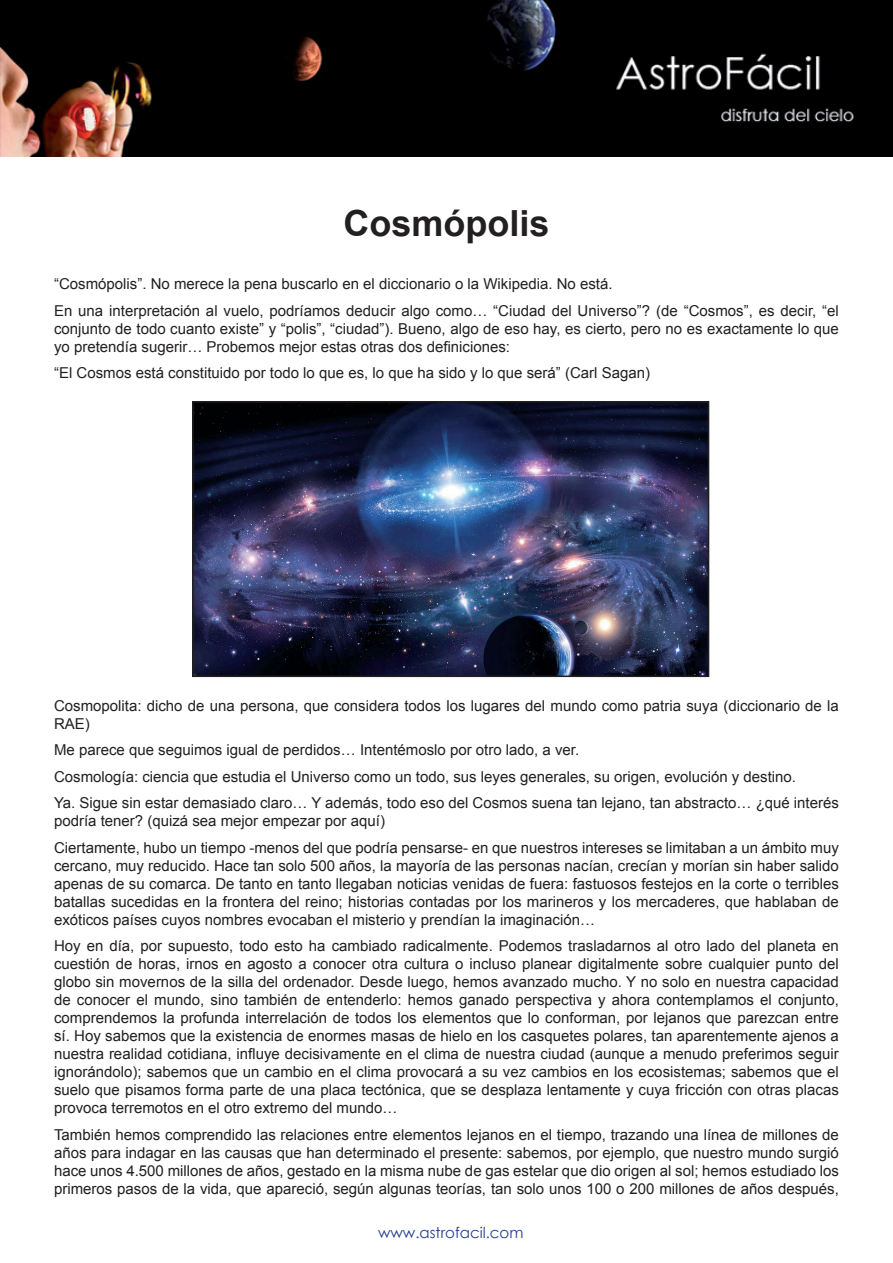
<style>
.page{position:relative;width:893px;height:1263px;background:#fff}
.page>*{position:absolute;margin:0;border:0;box-sizing:border-box;transform-origin:0 0}
.t1{font:700 36px "Arial";color:#231f20}
.t2{font:15px/18px "Arial";color:#231f20}
.t3{font:15px "Century Gothic";color:#253f8e}
</style>
<div class="page">
<img style="left:0;top:0;width:893px;height:156px">
<img style="left:195px;top:404px;width:511px;height:270px">
<div style="left:192px;top:401px;width:517px;height:276px;border:2px solid #231f20"></div>
<h1 class="t1" style="left:343px;top:199px;width:208px">Cosmópolis</h1>
<p class="t2" style="left:54px;top:271px;width:786px;line-height:26.5px">“Cosmópolis”. No merece la pena buscarlo en el diccionario o la Wikipedia. No está.<br>En una interpretación al vuelo, podríamos deducir algo como… “Ciudad del Universo”? (de “Cosmos”, es decir, “el</p>
<p class="t2" style="left:54px;top:319px;width:786px">conjunto de todo cuanto existe” y “polis”, “ciudad”). Bueno, algo de eso hay, es cierto, pero no es exactamente lo que yo pretendía sugerir… Probemos mejor estas otras dos definiciones:</p>
<p class="t2" style="left:54px;top:364px;width:598px">“El Cosmos está constituido por todo lo que es, lo que ha sido y lo que será” (Carl Sagan)</p>
<p class="t2" style="left:54px;top:696px;width:786px">Cosmopolita: dicho de una persona, que considera todos los lugares del mundo como patria suya (diccionario de la<br>RAE)</p>
<p class="t2" style="left:54px;top:737px;width:786px;line-height:26.5px">Me parece que seguimos igual de perdidos… Intentémoslo por otro lado, a ver.<br>Cosmología: ciencia que estudia el Universo como un todo, sus leyes generales, su origen, evolución y destino.<br>Ya. Sigue sin estar demasiado claro… Y además, todo eso del Cosmos suena tan lejano, tan abstracto… ¿qué interés</p>
<p class="t2" style="left:54px;top:808px;width:786px;line-height:26.5px">podría tener? (quizá sea mejor empezar por aquí)<br>Ciertamente, hubo un tiempo -menos del que podría pensarse- en que nuestros intereses se limitaban a un ámbito muy</p>
<p class="t2" style="left:54px;top:856px;width:786px;text-align:justify">cercano, muy reducido. Hace tan solo 500 años, la mayoría de las personas nacían, crecían y morían sin haber salido apenas de su comarca. De tanto en tanto llegaban noticias venidas de fuera: fastuosos festejos en la corte o terribles batallas sucedidas en la frontera del reino; historias contadas por los marineros y los mercaderes, que hablaban de exóticos países cuyos nombres evocaban el misterio y prendían la imaginación…</p>
<p class="t2" style="left:54px;top:937px;width:786px;text-align:justify">Hoy en día, por supuesto, todo esto ha cambiado radicalmente. Podemos trasladarnos al otro lado del planeta en cuestión de horas, irnos en agosto a conocer otra cultura o incluso planear digitalmente sobre cualquier punto del globo sin movernos de la silla del ordenador. Desde luego, hemos avanzado mucho. Y no solo en nuestra capacidad de conocer el mundo, sino también de entenderlo: hemos ganado perspectiva y ahora contemplamos el conjunto, comprendemos la profunda interrelación de todos los elementos que lo conforman, por lejanos que parezcan entre sí. Hoy sabemos que la existencia de enormes masas de hielo en los casquetes polares, tan aparentemente ajenos a nuestra realidad cotidiana, influye decisivamente en el clima de nuestra ciudad (aunque a menudo preferimos seguir ignorándolo); sabemos que un cambio en el clima provocará a su vez cambios en los ecosistemas; sabemos que el suelo que pisamos forma parte de una placa tectónica, que se desplaza lentamente y cuya fricción con otras placas provoca terremotos en el otro extremo del mundo…</p>
<p class="t2" style="left:54px;top:1125px;width:786px;text-align:justify">También hemos comprendido las relaciones entre elementos lejanos en el tiempo, trazando una línea de millones de años para indagar en las causas que han determinado el presente: sabemos, por ejemplo, que nuestro mundo surgió hace unos 4.500 millones de años, gestado en la misma nube de gas estelar que dio origen al sol; hemos estudiado los primeros pasos de la vida, que apareció, según algunas teorías, tan solo unos 100 o 200 millones de años después,</p>
<p class="t3" style="left:378px;top:1222px;width:147px">www.astrofacil.com</p>
</div>
